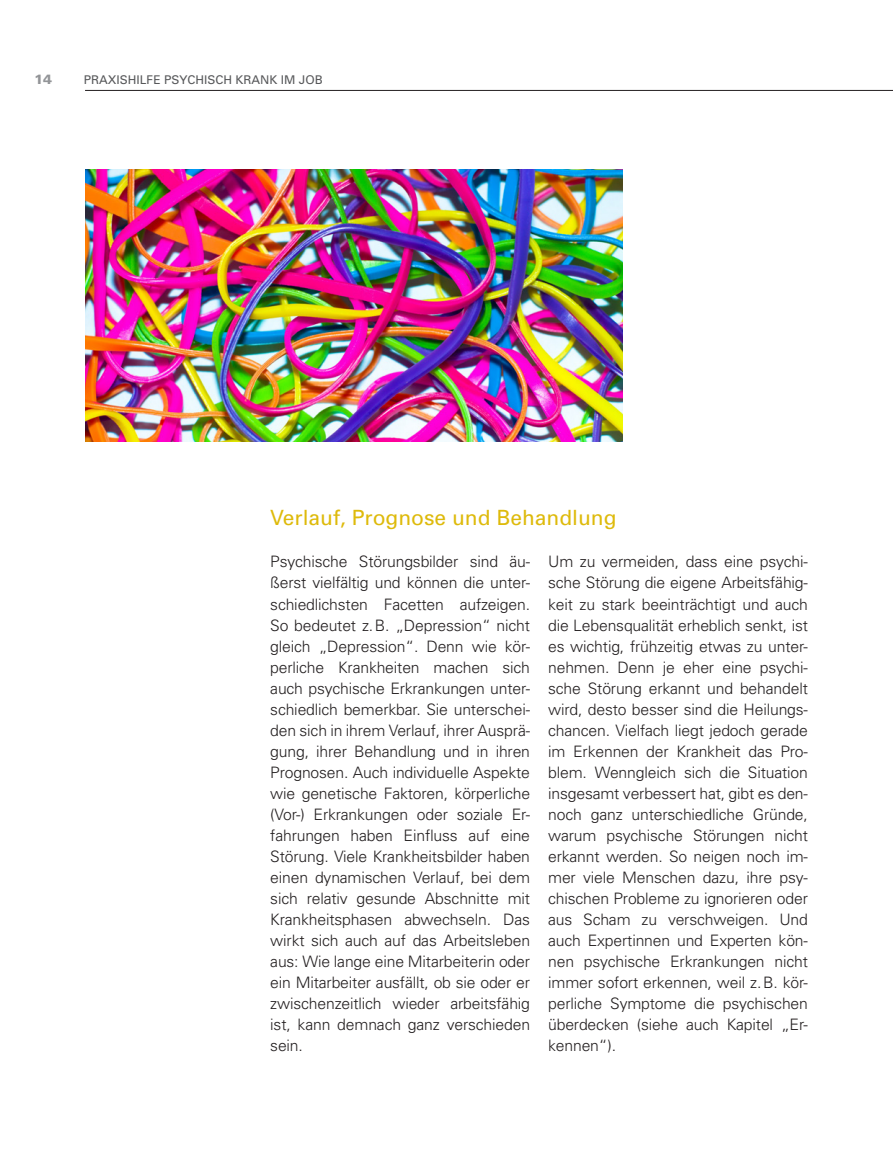
<style>
.page{position:relative;width:893px;height:1149px;background:#fff}
.page>*{position:absolute;margin:0;border:0;box-sizing:border-box;transform-origin:0 0}
.Zwischeüberschrift_1{font:21px "Univers";color:#deba0b}
.Fließtext{font:300 15.75px/21px "Univers";letter-spacing:-.01em;color:#231f20;text-align:justify}
.t1{font:900 13.5px "Univers";color:#939598}
.t2{font:12px "Univers";color:#57585a}
</style>
<div class="page">
<hr style="left:85px;top:90px;width:808px;height:1px;background:#231f20">
<img style="left:85px;top:169px;width:538px;height:272px">
<p class="t1" style="left:34px;top:71px;width:20px">14</p>
<p class="t2" style="left:84px;top:73px;width:240px">PRAXISHILFE PSYCHISCH KRANK IM JOB</p>
<p class="Zwischeüberschrift_1" style="left:270px;top:505px;width:348px">Verlauf, Prognose und Behandlung</p>
<p class="Fließtext" style="left:270px;top:551px;width:261px">Psychische Störungsbilder sind äu&shy;ßerst vielfältig und können die unter&shy;schiedlichsten Facetten aufzeigen.<br>So bedeutet z.B. „Depression“ nicht gleich „Depression“. Denn wie kör&shy;perliche Krankheiten machen sich auch psychische Erkrankungen unter&shy;schiedlich bemerkbar. Sie unterschei&shy;den sich in ihrem Verlauf, ihrer Ausprä&shy;gung, ihrer Behandlung und in ihren Prognosen. Auch individuelle Aspekte wie genetische Faktoren, körperliche (Vor-) Erkrankungen oder soziale Er&shy;fahrungen haben Einfluss auf eine Störung. Viele Krankheitsbilder haben einen dynamischen Verlauf, bei dem sich relativ gesunde Abschnitte mit Krankheitsphasen abwechseln. Das wirkt sich auch auf das Arbeitsleben aus: Wie lange eine Mitarbeiterin oder ein Mitarbeiter ausfällt, ob sie oder er zwischenzeitlich wieder arbeitsfähig ist, kann demnach ganz verschieden sein.</p>
<p class="Fließtext" style="left:548px;top:551px;width:261px">Um zu vermeiden, dass eine psychi&shy;sche Störung die eigene Arbeitsfähig&shy;keit zu stark beeinträchtigt und auch die Lebensqualität erheblich senkt, ist es wichtig, frühzeitig etwas zu unter&shy;nehmen. Denn je eher eine psychi&shy;sche Störung erkannt und behandelt wird, desto besser sind die Heilungs&shy;chancen. Vielfach liegt jedoch gerade im Erkennen der Krankheit das Pro&shy;blem. Wenngleich sich die Situation insgesamt verbessert hat, gibt es den&shy;noch ganz unterschiedliche Gründe, warum psychische Störungen nicht erkannt werden. So neigen noch im&shy;mer viele Menschen dazu, ihre psy&shy;chischen Probleme zu ignorieren oder aus Scham zu verschweigen. Und auch Expertinnen und Experten kön&shy;nen psychische Erkrankungen nicht immer sofort erkennen, weil z.B. kör&shy;perliche Symptome die psychischen überdecken (siehe auch Kapitel „Er&shy;kennen“).</p>
</div>
